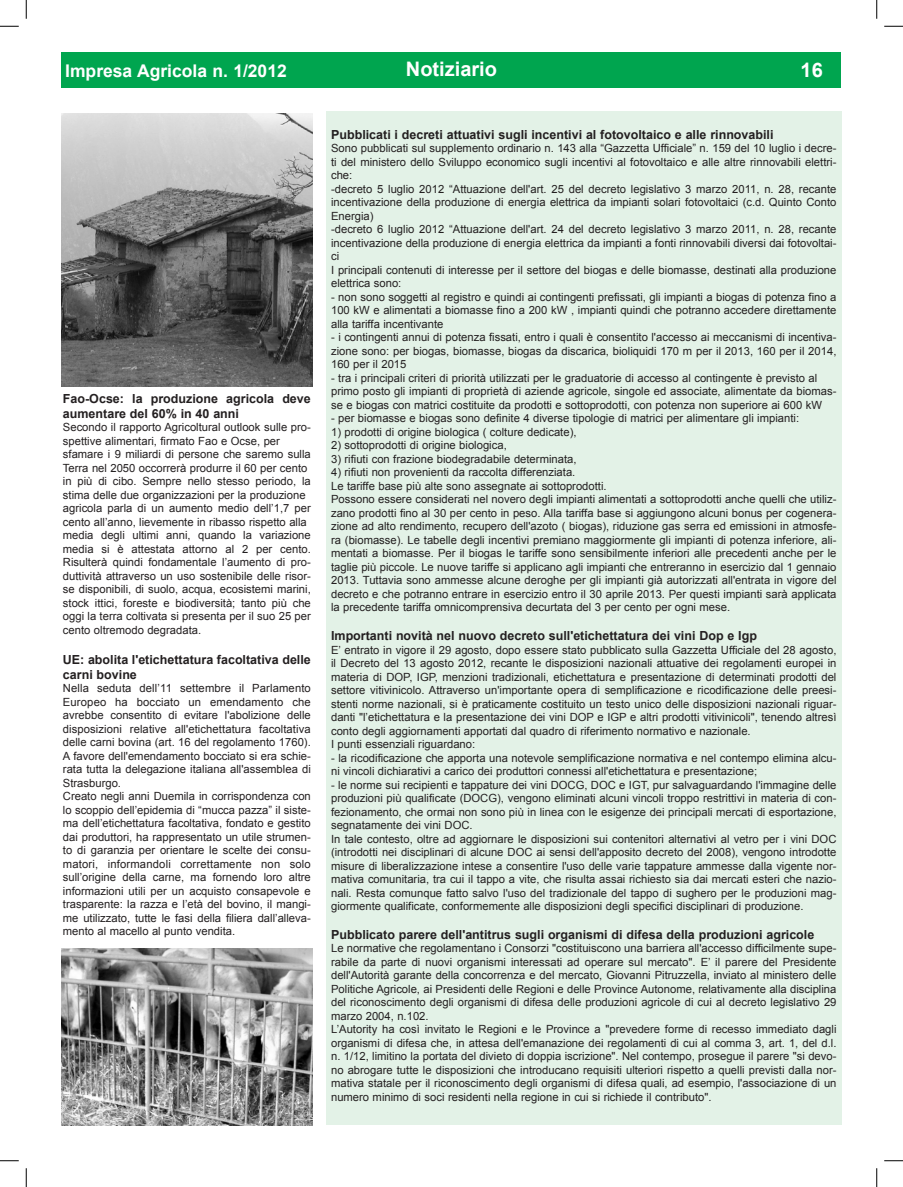
<style>
.page{position:relative;width:903px;height:1187px;background:#fff}
.page>*{position:absolute;margin:0;border:0;box-sizing:border-box;transform-origin:0 0}
.t1{font:700 20px "Arial";color:#fff}
.t2{font:700 17.5px "Arial";color:#fff}
.t3{font:700 12.5px/15px "Arial";color:#231f20}
.t4{font:11.25px/13.5px "Arial";color:#231f20}
</style>
<div class="page">
<div style="left:62px;top:53px;width:779px;height:35px;background:#00a54f"></div>
<div style="left:326px;top:111px;width:515px;height:1014px;background:#e3f2e7"></div>
<img style="left:62px;top:113px;width:250px;height:274px">
<img style="left:62px;top:948px;width:250px;height:177px">
<svg style="left:0;top:25px;width:19px;height:2px"></svg>
<svg style="left:884px;top:25px;width:19px;height:2px"></svg>
<svg style="left:0;top:1160px;width:19px;height:1px"></svg>
<svg style="left:884px;top:1160px;width:19px;height:1px"></svg>
<svg style="left:25px;top:0;width:2px;height:19px"></svg>
<svg style="left:25px;top:1168px;width:2px;height:18px"></svg>
<svg style="left:876px;top:0;width:1px;height:19px"></svg>
<svg style="left:876px;top:1168px;width:1px;height:18px"></svg>
<h2 class="t2" style="left:65px;top:59px;width:223px">Impresa Agricola n. 1/2012</h2>
<h1 class="t1" style="left:406px;top:56px;width:93px">Notiziario</h1>
<h1 class="t1" style="left:801px;top:57px;width:24px">16</h1>
<p class="t3" style="left:63px;top:391px;width:249px">Fao-Ocse: la produzione agricola deve aumentare del 60% in 40 anni</p>
<p class="t4" style="left:63px;top:420px;width:249px">Secondo il rapporto Agricoltural outlook sulle pro&shy;spettive alimentari, firmato Fao e Ocse, per sfamare i 9 miliardi di persone che saremo sulla Terra nel 2050 occorrerà produrre il 60 per cento in più di cibo. Sempre nello stesso periodo, la stima delle due organizzazioni per la produzione agricola parla di un aumento medio dell’1,7 per cento all’anno, lievemente in ribasso rispetto alla media degli ultimi anni, quando la variazione media si è attestata attorno al 2 per cento.<br>Risulterà quindi fondamentale l’aumento di pro&shy;duttività attraverso un uso sostenibile delle risor&shy;se disponibili, di suolo, acqua, ecosistemi marini, stock ittici, foreste e biodiversità; tanto più che oggi la terra coltivata si presenta per il suo 25 per cento oltremodo degradata.</p>
<p class="t3" style="left:63px;top:652px;width:249px">UE: abolita l'etichettatura facoltativa delle carni bovine</p>
<p class="t4" style="left:63px;top:681px;width:249px">Nella seduta dell’11 settembre il Parlamento Europeo ha bocciato un emendamento che avrebbe consentito di evitare l'abolizione delle disposizioni relative all'etichettatura facoltativa delle carni bovina (art. 16 del regolamento 1760).<br>A favore dell'emendamento bocciato si era schie&shy;rata tutta la delegazione italiana all'assemblea di Strasburgo.<br>Creato negli anni Duemila in corrispondenza con lo scoppio dell’epidemia di “mucca pazza” il siste&shy;ma dell’etichettatura facoltativa, fondato e gestito dai produttori, ha rappresentato un utile strumen&shy;to di garanzia per orientare le scelte dei consu&shy;matori, informandoli correttamente non solo sull’origine della carne, ma fornendo loro altre informazioni utili per un acquisto consapevole e trasparente: la razza e l’età del bovino, il mangi&shy;me utilizzato, tutte le fasi della filiera dall’alleva&shy;mento al macello al punto vendita.</p>
<p class="t3" style="left:331px;top:127px;width:444px">Pubblicati i decreti attuativi sugli incentivi al fotovoltaico e alle rinnovabili</p>
<p class="t4" style="left:331px;top:142px;width:507px">Sono pubblicati sul supplemento ordinario n. 143 alla “Gazzetta Ufficiale” n. 159 del 10 luglio i decre&shy;ti del ministero dello Sviluppo economico sugli incentivi al fotovoltaico e alle altre rinnovabili elettri&shy;che:<br>-decreto 5 luglio 2012 “Attuazione dell'art. 25 del decreto legislativo 3 marzo 2011, n. 28, recante incentivazione della produzione di energia elettrica da impianti solari fotovoltaici (c.d. Quinto Conto Energia)<br>-decreto 6 luglio 2012 “Attuazione dell'art. 24 del decreto legislativo 3 marzo 2011, n. 28, recante incentivazione della produzione di energia elettrica da impianti a fonti rinnovabili diversi dai fotovoltai&shy;ci<br>I principali contenuti di interesse per il settore del biogas e delle biomasse, destinati alla produzione elettrica sono:</p>
<p class="t4" style="left:331px;top:290px;width:507px;text-align:justify">- non sono soggetti al registro e quindi ai contingenti prefissati, gli impianti a biogas di potenza fino a 100 kW e alimentati a biomasse fino a 200 kW , impianti quindi che potranno accedere direttamente alla tariffa incentivante</p>
<p class="t4" style="left:331px;top:331px;width:507px;text-align:justify">- i contingenti annui di potenza fissati, entro i quali è consentito l'accesso ai meccanismi di incentiva&shy;zione sono: per biogas, biomasse, biogas da discarica, bioliquidi 170 m per il 2013, 160 per il 2014, 160 per il 2015</p>
<p class="t4" style="left:331px;top:371px;width:507px">- tra i principali criteri di priorità utilizzati per le graduatorie di accesso al contingente è previsto al primo posto gli impianti di proprietà di aziende agricole, singole ed associate, alimentate da biomas&shy;se e biogas con matrici costituite da prodotti e sottoprodotti, con potenza non superiore ai 600 kW</p>
<p class="t4" style="left:331px;top:412px;width:470px">- per biomasse e biogas sono definite 4 diverse tipologie di matrici per alimentare gli impianti:</p>
<p class="t4" style="left:331px;top:425px;width:247px">1) prodotti di origine biologica ( colture dedicate),</p>
<p class="t4" style="left:331px;top:439px;width:177px">2) sottoprodotti di origine biologica,</p>
<p class="t4" style="left:331px;top:452px;width:247px">3) rifiuti con frazione biodegradabile determinata,</p>
<p class="t4" style="left:331px;top:466px;width:507px">4) rifiuti non provenienti da raccolta differenziata.<br>Le tariffe base più alte sono assegnate ai sottoprodotti.<br>Possono essere considerati nel novero degli impianti alimentati a sottoprodotti anche quelli che utiliz&shy;zano prodotti fino al 30 per cento in peso. Alla tariffa base si aggiungono alcuni bonus per cogenera&shy;zione ad alto rendimento, recupero dell'azoto ( biogas), riduzione gas serra ed emissioni in atmosfe&shy;ra (biomasse). Le tabelle degli incentivi premiano maggiormente gli impianti di potenza inferiore, ali&shy;mentati a biomasse. Per il biogas le tariffe sono sensibilmente inferiori alle precedenti anche per le taglie più piccole. Le nuove tariffe si applicano agli impianti che entreranno in esercizio dal 1 gennaio 2013. Tuttavia sono ammesse alcune deroghe per gli impianti già autorizzati all'entrata in vigore del decreto e che potranno entrare in esercizio entro il 30 aprile 2013. Per questi impianti sarà applicata la precedente tariffa omnicomprensiva decurtata del 3 per cento per ogni mese.</p>
<p class="t3" style="left:331px;top:628px;width:427px">Importanti novità nel nuovo decreto sull'etichettatura dei vini Dop e Igp</p>
<p class="t4" style="left:331px;top:643px;width:507px">E’ entrato in vigore il 29 agosto, dopo essere stato pubblicato sulla Gazzetta Ufficiale del 28 agosto, il Decreto del 13 agosto 2012, recante le disposizioni nazionali attuative dei regolamenti europei in materia di DOP, IGP, menzioni tradizionali, etichettatura e presentazione di determinati prodotti del settore vitivinicolo. Attraverso un'importante opera di semplificazione e ricodificazione delle preesi&shy;stenti norme nazionali, si è praticamente costituito un testo unico delle disposizioni nazionali riguar&shy;danti "l’etichettatura e la presentazione dei vini DOP e IGP e altri prodotti vitivinicoli", tenendo altresì conto degli aggiornamenti apportati dal quadro di riferimento normativo e nazionale.<br>I punti essenziali riguardano:</p>
<p class="t4" style="left:331px;top:751px;width:507px">- la ricodificazione che apporta una notevole semplificazione normativa e nel contempo elimina alcu&shy;ni vincoli dichiarativi a carico dei produttori connessi all'etichettatura e presentazione;</p>
<p class="t4" style="left:331px;top:778px;width:507px">- le norme sui recipienti e tappature dei vini DOCG, DOC e IGT, pur salvaguardando l'immagine delle produzioni più qualificate (DOCG), vengono eliminati alcuni vincoli troppo restrittivi in materia di con&shy;fezionamento, che ormai non sono più in linea con le esigenze dei principali mercati di esportazione, segnatamente dei vini DOC.<br>In tale contesto, oltre ad aggiornare le disposizioni sui contenitori alternativi al vetro per i vini DOC (introdotti nei disciplinari di alcune DOC ai sensi dell'apposito decreto del 2008), vengono introdotte misure di liberalizzazione intese a consentire l'uso delle varie tappature ammesse dalla vigente nor&shy;mativa comunitaria, tra cui il tappo a vite, che risulta assai richiesto sia dai mercati esteri che nazio&shy;nali. Resta comunque fatto salvo l'uso del tradizionale del tappo di sughero per le produzioni mag&shy;giormente qualificate, conformemente alle disposizioni degli specifici disciplinari di produzione.</p>
<p class="t3" style="left:331px;top:927px;width:485px">Pubblicato parere dell'antitrus sugli organismi di difesa della produzioni agricole</p>
<p class="t4" style="left:331px;top:941px;width:507px">Le normative che regolamentano i Consorzi "costituiscono una barriera all'accesso difficilmente supe&shy;rabile da parte di nuovi organismi interessati ad operare sul mercato". E’ il parere del Presidente dell'Autorità garante della concorrenza e del mercato, Giovanni Pitruzzella, inviato al ministero delle Politiche Agricole, ai Presidenti delle Regioni e delle Province Autonome, relativamente alla disciplina del riconoscimento degli organismi di difesa delle produzioni agricole di cui al decreto legislativo 29 marzo 2004, n.102.<br>L’Autority ha così invitato le Regioni e le Province a "prevedere forme di recesso immediato dagli organismi di difesa che, in attesa dell'emanazione dei regolamenti di cui al comma 3, art. 1, del d.l. n. 1/12, limitino la portata del divieto di doppia iscrizione". Nel contempo, prosegue il parere "si devo&shy;no abrogare tutte le disposizioni che introducano requisiti ulteriori rispetto a quelli previsti dalla nor&shy;mativa statale per il riconoscimento degli organismi di difesa quali, ad esempio, l'associazione di un numero minimo di soci residenti nella regione in cui si richiede il contributo".</p>
</div>
